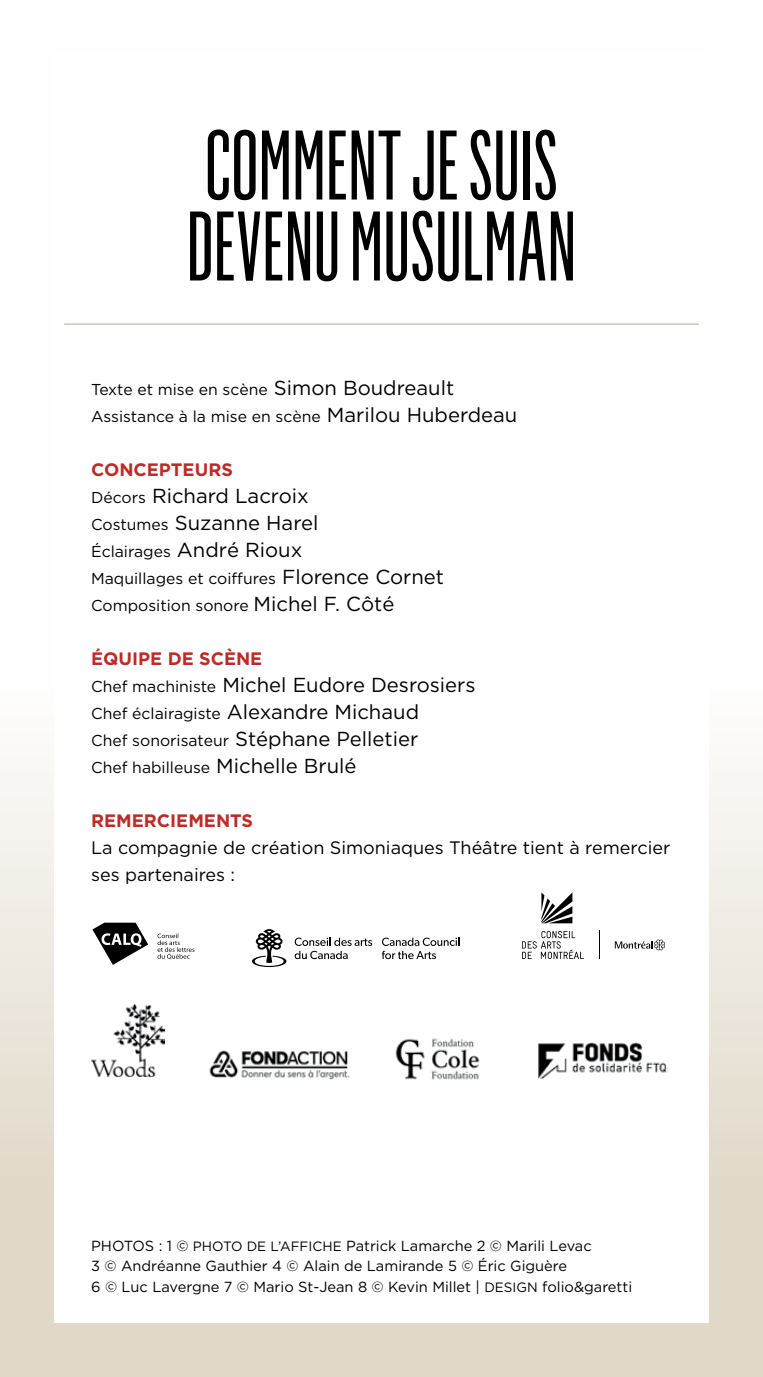
<style>
.page{position:relative;width:763px;height:1377px;background:#fff}
.page>*{position:absolute;margin:0;border:0;box-sizing:border-box;transform-origin:0 0}
.t1{font:96.75px/81px "Flama Ultracondensed Basic";letter-spacing:.005em;color:#000}
.t2{font:20.25px/27px "Gotham HTF";color:#000}
.t3{font:18px/27px "Gotham HTF";color:#000}
.t4{font:700 18px "Gotham HTF";color:#bc2b27}
.t5{font:15.75px/27px "Gotham HTF";color:#000}
.t6{font:14.62px/20.2px "Gotham HTF";color:#000}
.s1{font-size:20.25px}
.s2{font-size:15.75px}
.s3{font-size:13.5px}
</style>
<div class="page">
<svg style="left:0;top:773px;width:763px;height:604px;background:#e5dfd2"></svg>
<div style="left:54px;top:54px;width:655px;height:1269px;background:#fff"></div>
<hr style="left:64px;top:324px;width:635px;height:1px;background:#b7aa8b">
<svg style="left:541px;top:892px;width:31px;height:31px"></svg>
<svg style="left:522px;top:931px;width:62px;height:28px"></svg>
<svg style="left:615px;top:940px;width:50px;height:10px"></svg>
<svg style="left:599px;top:931px;width:1px;height:28px"></svg>
<svg style="left:382px;top:938px;width:77px;height:21px"></svg>
<svg style="left:295px;top:938px;width:77px;height:21px"></svg>
<svg style="left:252px;top:929px;width:35px;height:38px"></svg>
<svg style="left:157px;top:933px;width:37px;height:26px"></svg>
<svg style="left:92px;top:923px;width:56px;height:42px"></svg>
<img style="left:91px;top:1005px;width:74px;height:72px">
<img style="left:209px;top:1050px;width:141px;height:30px">
<img style="left:395px;top:1038px;width:85px;height:42px">
<img style="left:538px;top:1042px;width:129px;height:36px">
<h1 class="t1" style="left:187px;top:123px;width:391px">COMMENT JE SUIS<br>DEVENU MUSULMAN</h1>
<p class="t5" style="left:91px;top:375px;width:428px">Texte et mise en scène <span class="s1">Simon Boudreault<br></span>Assistance à la mise en scène <span class="s1">Marilou Huberdeau</span></p>
<p class="t4" style="left:91px;top:459px;width:143px">CONCEPTEURS</p>
<p class="t2" style="left:91px;top:482px;width:229px"><span class="s2">Décors</span> Richard Lacroix<br><span class="s2">Costumes</span> Suzanne Harel</p>
<p class="t5" style="left:91px;top:537px;width:354px">Éclairages <span class="s1">André Rioux<br></span>Maquillages et coiffures <span class="s1">Florence Cornet<br></span>Composition sonore <span class="s1">Michel F. Côté</span></p>
<p class="t4" style="left:91px;top:648px;width:173px">ÉQUIPE DE SCÈNE</p>
<p class="t2" style="left:91px;top:671px;width:386px"><span class="s2">Chef machiniste</span> Michel Eudore Desrosiers</p>
<p class="t5" style="left:91px;top:699px;width:329px">Chef éclairagiste <span class="s1">Alexandre Michaud</span></p>
<p class="t2" style="left:91px;top:725px;width:329px"><span class="s2">Chef sonorisateur</span> Stéphane Pelletier</p>
<p class="t5" style="left:91px;top:753px;width:267px">Chef habilleuse <span class="s1">Michelle Brulé</span></p>
<p class="t4" style="left:91px;top:810px;width:163px">REMERCIEMENTS</p>
<p class="t3" style="left:91px;top:834px;width:581px">La compagnie de création Simoniaques Théâtre tient à remercier ses partenaires :</p>
<p class="t6" style="left:91px;top:1236px;width:542px">PHOTOS : 1 © <span class="s3">PHOTO DE L’AFFICHE</span> Patrick Lamarche 2 © Marili Levac<br>3 © Andréanne Gauthier 4 © Alain de Lamirande 5 © Éric Giguère<br>6 © Luc Lavergne 7 © Mario St-Jean 8 © Kevin Millet | <span class="s3">DESIGN</span> folio&amp;garetti</p>
</div>
